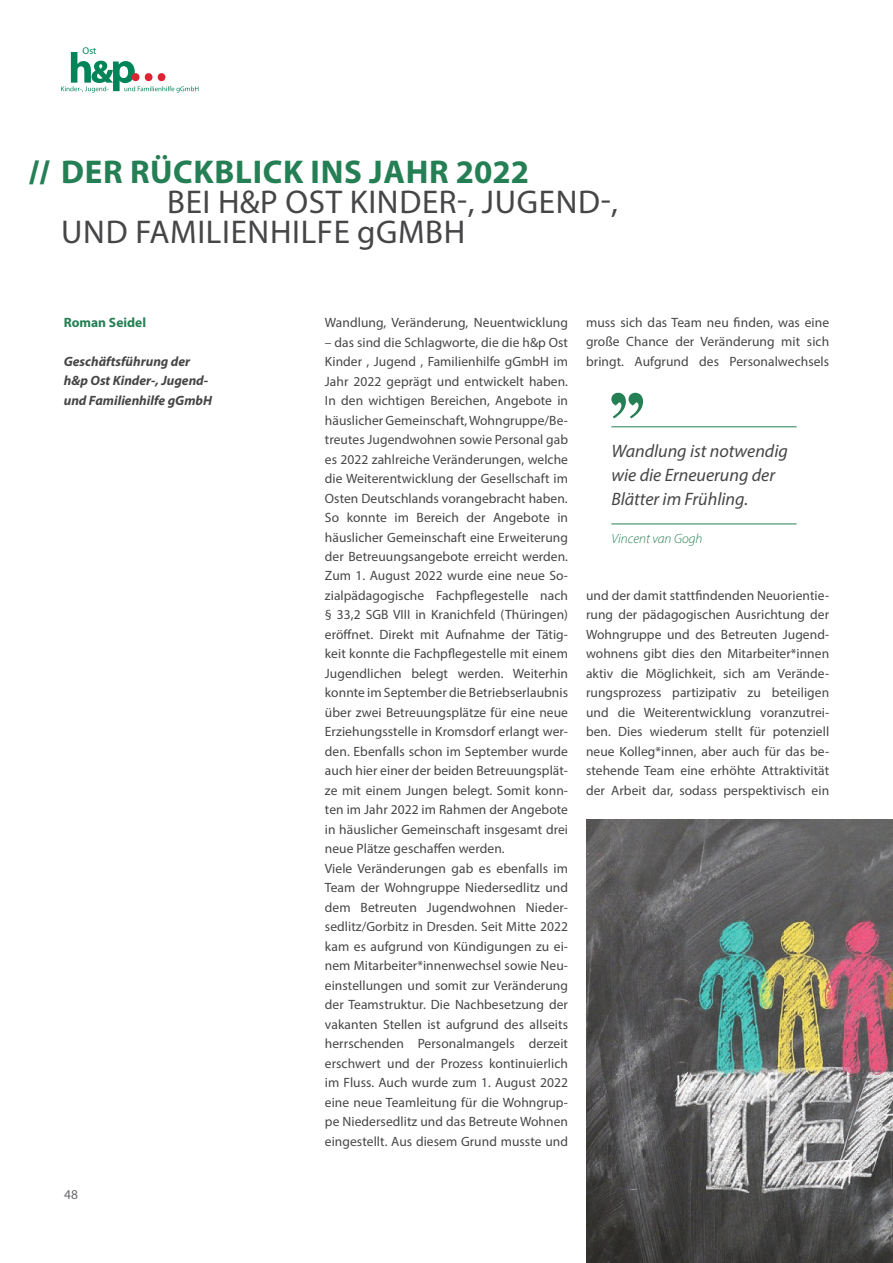
<style>
.page{position:relative;width:893px;height:1263px;background:#fff}
.page>*{position:absolute;margin:0;border:0;box-sizing:border-box;transform-origin:0 0}
.t1{font:33px "Myriad Pro";letter-spacing:.02em;color:#464648}
.t2{font:700 33px "Myriad Pro";letter-spacing:.02em;color:#257f54}
.t3{font:italic 18px/24px "Myriad Pro";color:#464648}
.t4{font:13.5px/19.5px "Myriad Pro";letter-spacing:.005em;color:#464648;text-align:justify}
.t5{font:italic 700 13.5px/19.5px "Myriad Pro";color:#464648}
.t6{font:italic 300 13.5px "Myriad Pro";color:#257f54}
.t7{font:700 13.5px "Myriad Pro";color:#257f54}
.t8{font:13.5px "Myriad Pro";color:#68696d}
.t9{font:9.9px "Myriad Pro";color:#008458}
.s1{font-weight:900}
</style>
<div class="page">
<img style="left:586px;top:819px;width:307px;height:444px">
<svg style="left:611px;top:393px;width:32px;height:25px"></svg>
<hr style="left:611px;top:426px;width:185px;height:1px;background:#257f54">
<hr style="left:611px;top:523px;width:185px;height:1px;background:#257f54">
<svg style="left:61px;top:52px;width:137px;height:41px"></svg>
<p class="t9" style="left:83px;top:45px;width:15px">Ost</p>
<h1 class="t2" style="left:28px;top:151px;width:502px"><span class="s1">//</span> DER RÜCKBLICK INS JAHR 2022</h1>
<h1 class="t1" style="left:167px;top:182px;width:452px">BEI H&amp;P OST KINDER-, JUGEND-,</h1>
<h1 class="t1" style="left:61px;top:212px;width:405px">UND FAMILIENHILFE gGMBH</h1>
<p class="t7" style="left:64px;top:314px;width:84px">Roman Seidel</p>
<p class="t5" style="left:64px;top:351px;width:150px">Geschäftsführung der h&amp;p Ost Kinder-, Jugend&shy;und Familienhilfe gGmbH</p>
<p class="t8" style="left:64px;top:1186px;width:15px">48</p>
<p class="t4" style="left:325px;top:313px;width:245px">Wandlung, Veränderung, Neuentwicklung</p>
<p class="t4" style="left:325px;top:332px;width:245px;text-align:left">– das sind die Schlagworte, die die h&amp;p Ost Kinder , Jugend , Familienhilfe gGmbH im Jahr 2022 geprägt und entwickelt haben.<br>In den wichtigen Bereichen, Angebote in häuslicher Gemeinschaft, Wohngruppe/Be&shy;treutes Jugendwohnen sowie Personal gab es 2022 zahlreiche Veränderungen, welche die Weiterentwicklung der Gesellschaft im Osten Deutschlands vorangebracht haben.<br>So konnte im Bereich der Angebote in häuslicher Gemeinschaft eine Erweiterung der Betreuungsangebote erreicht werden.<br>Zum 1. August 2022 wurde eine neue So&shy;zialpädagogische Fachpflegestelle nach § 33,2 SGB VIII in Kranichfeld (Thüringen) eröffnet. Direkt mit Aufnahme der Tätig&shy;keit konnte die Fachpflegestelle mit einem Jugendlichen belegt werden. Weiterhin konnte im September die Betriebserlaubnis über zwei Betreuungsplätze für eine neue Erziehungsstelle in Kromsdorf erlangt wer&shy;den. Ebenfalls schon im September wurde auch hier einer der beiden Betreuungsplät&shy;ze mit einem Jungen belegt. Somit konn&shy;ten im Jahr 2022 im Rahmen der Angebote in häuslicher Gemeinschaft insgesamt drei neue Plätze geschaffen werden.<br>Viele Veränderungen gab es ebenfalls im Team der Wohngruppe Niedersedlitz und dem Betreuten Jugendwohnen Nieder&shy;sedlitz/Gorbitz in Dresden. Seit Mitte 2022 kam es aufgrund von Kündigungen zu ei&shy;nem Mitarbeiter*innenwechsel sowie Neu&shy;einstellungen und somit zur Veränderung der Teamstruktur. Die Nachbesetzung der vakanten Stellen ist aufgrund des allseits herrschenden Personalmangels derzeit erschwert und der Prozess kontinuierlich im Fluss. Auch wurde zum 1. August 2022 eine neue Teamleitung für die Wohngrup&shy;pe Niedersedlitz und das Betreute Wohnen eingestellt. Aus diesem Grund musste und</p>
<p class="t4" style="left:586px;top:312px;width:245px">muss sich das Team neu finden, was eine große Chance der Veränderung mit sich bringt. Aufgrund des Personalwechsels</p>
<h2 class="t3" style="left:611px;top:439px;width:178px">Wandlung ist notwendig wie die Erneuerung der<br>Blätter im Frühling.</h2>
<p class="t6" style="left:611px;top:531px;width:93px">Vincent van Gogh</p>
<p class="t4" style="left:586px;top:585px;width:245px">und der damit stattfindenden Neuorientie&shy;rung der pädagogischen Ausrichtung der Wohngruppe und des Betreuten Jugend&shy;wohnens gibt dies den Mitarbeiter*innen aktiv die Möglichkeit, sich am Verände&shy;rungsprozess partizipativ zu beteiligen und die Weiterentwicklung voranzutrei&shy;ben. Dies wiederum stellt für potenziell neue Kolleg*innen, aber auch für das be&shy;stehende Team eine erhöhte Attraktivität der Arbeit dar, sodass perspektivisch ein</p>
</div>
